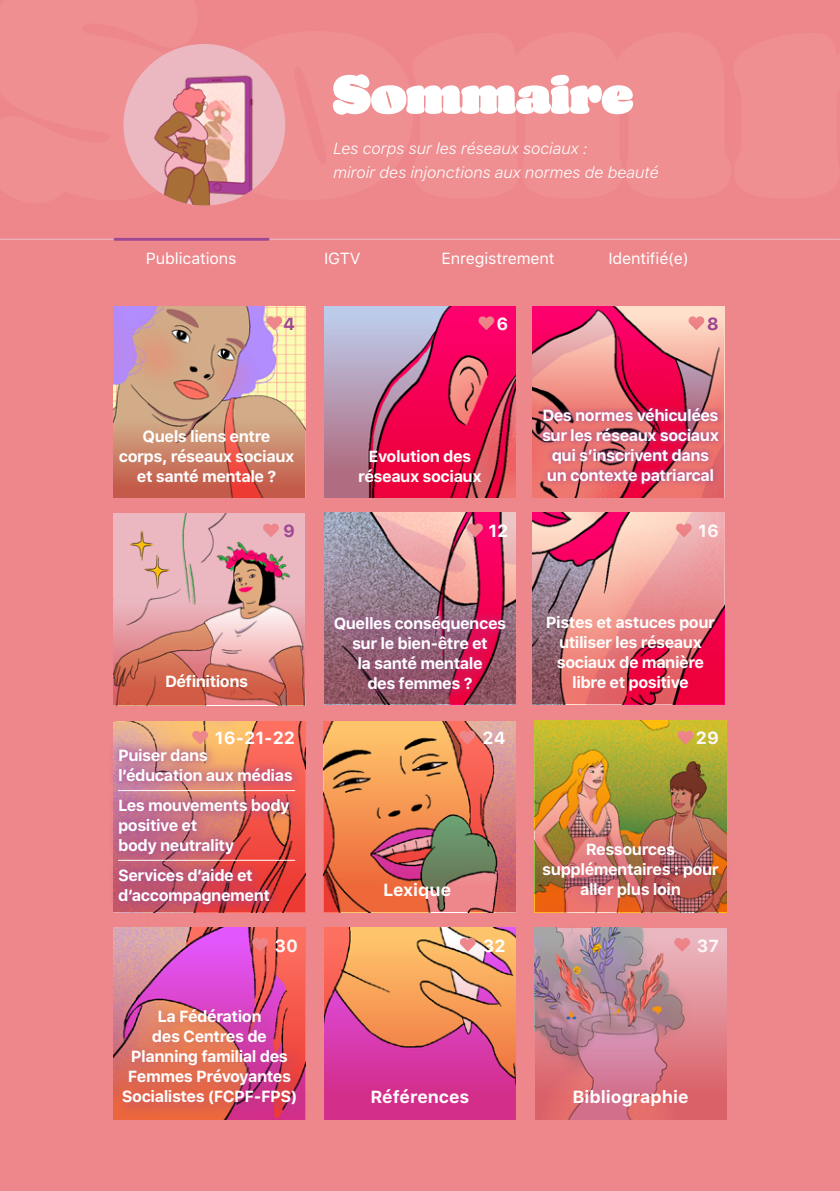
<style>
.page{position:relative;width:840px;height:1191px;background:#fff}
.page>*{position:absolute;margin:0;border:0;box-sizing:border-box;transform-origin:0 0}
.t1{font:800 303.6px "Kansas New";color:#fff}
.t2{font:800 52px "Kansas New";color:#fff}
.t3{font:700 17.4px "SFUI Text";color:#fff}
.t4{font:700 17.4px "SFUI Text";color:#9e4794}
.t5{font:700 16px/20px "SFUI Text";letter-spacing:-.03em;color:#fff;text-align:center}
.t6{font:italic 300 16px/24px "SFUI Text";letter-spacing:-.01em;color:#fff}
.t7{font:16px "SFUI Text";letter-spacing:-.01em;color:#fff}
</style>
<div class="page">
<div style="left:0;top:0;width:839px;height:1191px;background:#ee878b"></div>
<img style="left:113px;top:306px;width:192px;height:110px">
<img style="left:113px;top:513px;width:192px;height:82px">
<svg style="left:266px;top:316px;width:16px;height:14px"></svg>
<svg style="left:262px;top:523px;width:17px;height:14px"></svg>
<img style="left:123px;top:44px;width:162px;height:162px;border-radius:81px">
<hr style="left:0;top:239px;width:838px;height:1px;background:#ebb8c1">
<hr style="left:115px;top:238px;width:153px;height:3px;background:#9e4794">
<svg style="left:324px;top:306px;width:191px;height:192px;background:#cf4c7a"></svg>
<svg style="left:113px;top:416px;width:192px;height:82px;background:#ca7a62"></svg>
<svg style="left:532px;top:513px;width:191px;height:191px"></svg>
<img style="left:534px;top:721px;width:192px;height:104px">
<svg style="left:532px;top:306px;width:191px;height:192px;background:#e46f82"></svg>
<svg style="left:324px;top:513px;width:191px;height:191px;background:#bd7f91"></svg>
<svg style="left:113px;top:595px;width:192px;height:110px;background:#d88c83"></svg>
<svg style="left:536px;top:403px;width:188px;height:86px;background:#ca5268"></svg>
<svg style="left:324px;top:607px;width:192px;height:92px;background:#984f6c"></svg>
<svg style="left:466px;top:523px;width:17px;height:14px"></svg>
<svg style="left:324px;top:927px;width:191px;height:192px;background:#e06c79"></svg>
<img style="left:534px;top:927px;width:192px;height:192px">
<img style="left:323px;top:721px;width:192px;height:191px">
<svg style="left:113px;top:721px;width:192px;height:191px;background:#ec825d"></svg>
<div style="left:107px;top:858px;width:174px;height:59px;background:#9e4794;opacity:.75"></div>
<div style="left:107px;top:788px;width:193px;height:78px;background:#9e4794;opacity:.75"></div>
<div style="left:107px;top:738px;width:196px;height:54px;background:#9e4794;opacity:.75"></div>
<svg style="left:192px;top:730px;width:16px;height:14px"></svg>
<svg style="left:459px;top:730px;width:16px;height:14px"></svg>
<svg style="left:459px;top:937px;width:17px;height:14px"></svg>
<hr style="left:118px;top:790px;width:177px;height:1px;background:#fff">
<hr style="left:118px;top:859px;width:177px;height:1px;background:#fff">
<svg style="left:113px;top:927px;width:192px;height:192px;background:#db68a6"></svg>
<div style="left:115px;top:1002px;width:196px;height:118px;background:#9e4794;opacity:.67"></div>
<div style="left:525px;top:825px;width:209px;height:89px;background:#9e4794;opacity:.75"></div>
<h1 class="t1" style="left:-17px;top:-100px;width:750px">Som</h1>
<h2 class="t2" style="left:332px;top:63px;width:302px">Sommaire</h2>
<p class="t6" style="left:332px;top:136px;width:327px">Les corps sur les réseaux sociaux :<br>miroir des injonctions aux normes de beauté</p>
<p class="t7" style="left:146px;top:246px;width:92px">Publications</p>
<p class="t7" style="left:324px;top:247px;width:38px">IGTV</p>
<p class="t7" style="left:441px;top:247px;width:115px">Enregistrement</p>
<p class="t7" style="left:608px;top:247px;width:81px">Identifié(e)</p>
<p class="t4" style="left:283px;top:311px;width:13px">4</p>
<p class="t3" style="left:496px;top:311px;width:13px">6</p>
<p class="t4" style="left:706px;top:311px;width:14px">8</p>
<p class="t5" style="left:119px;top:425px;width:177px">Quels liens entre corps, réseaux sociaux et santé mentale ?</p>
<p class="t4" style="left:283px;top:518px;width:13px">9</p>
<p class="t5" style="left:165px;top:670px;width:85px">Définitions</p>
<p class="t5" style="left:358px;top:445px;width:125px">Evolution des réseaux sociaux</p>
<p class="t3" style="left:488px;top:518px;width:22px">12</p>
<p class="t5" style="left:333px;top:612px;width:174px">Quelles conséquences sur le bien-être et<br>la santé mentale<br>des femmes ?</p>
<p class="t3" style="left:215px;top:725px;width:82px">16-21-22</p>
<p class="t3" style="left:482px;top:725px;width:25px">24</p>
<p class="t5" style="left:118px;top:744px;width:176px;text-align:left">Puiser dans l’éducation aux médias</p>
<p class="t5" style="left:118px;top:794px;width:173px;text-align:left">Les mouvements body positive et<br>body neutrality</p>
<p class="t5" style="left:118px;top:865px;width:153px;text-align:left">Services d’aide et d’accompagnement</p>
<p class="t3" style="left:383px;top:877px;width:69px">Lexique</p>
<p class="t3" style="left:274px;top:932px;width:25px">30</p>
<p class="t3" style="left:482px;top:932px;width:24px">32</p>
<p class="t5" style="left:122px;top:1005px;width:176px">La Fédération<br>des Centres de<br>Planning familial des<br>Femmes Prévoyantes<br>Socialistes (FCPF-FPS)</p>
<p class="t3" style="left:370px;top:1083px;width:100px">Références</p>
<p class="t5" style="left:541px;top:404px;width:178px">Des normes véhiculées sur les réseaux sociaux qui s’inscrivent dans un contexte patriarcal</p>
<p class="t3" style="left:697px;top:518px;width:22px">16</p>
<p class="t5" style="left:545px;top:611px;width:170px">Pistes et astuces pour utiliser les réseaux sociaux de manière libre et positive</p>
<p class="t3" style="left:695px;top:725px;width:25px">29</p>
<p class="t5" style="left:542px;top:838px;width:178px">Ressources supplémentaires : pour aller plus loin</p>
<p class="t3" style="left:696px;top:932px;width:24px">37</p>
<p class="t3" style="left:572px;top:1083px;width:118px">Bibliographie</p>
</div>
